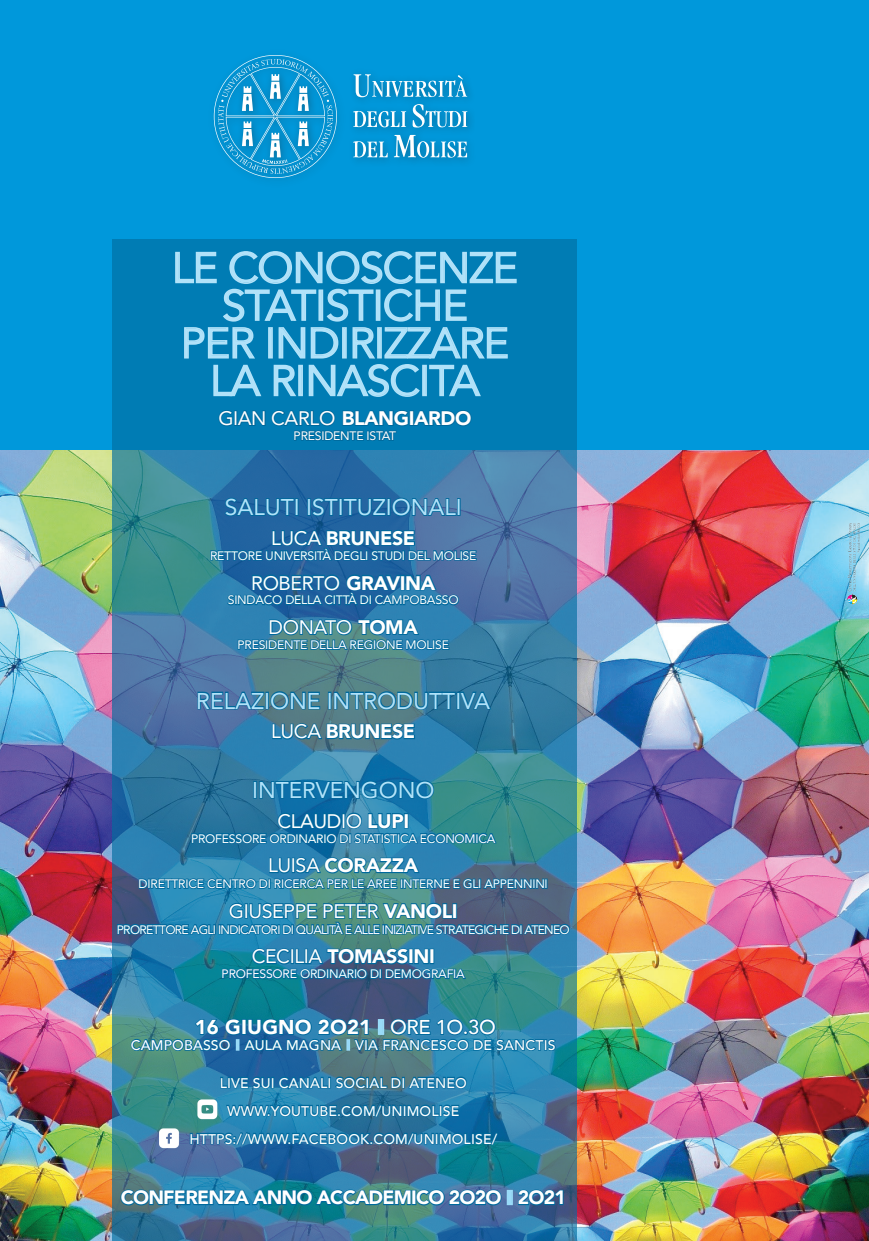
<style>
.page{position:relative;width:869px;height:1241px;background:#fff}
.page>*{position:absolute;margin:0;border:0;box-sizing:border-box;transform-origin:0 0}
.t1{font:42px/37.6px "Avenir";letter-spacing:-.02em;color:#b1e2f9;text-align:center}
.t2{font:22.75px "Avenir";color:#b1e2f9}
.t3{font:500 20.12px "Avenir";letter-spacing:-.02em;color:#fff}
.t4{font:900 20.12px "Avenir";color:#fff}
.t5{font:900 19.6px "Avenir";letter-spacing:-.02em;color:#fff}
.t6{font:19.6px "Avenir";letter-spacing:-.02em;color:#fff}
.t7{font:900 19.25px "Avenir";letter-spacing:-.04em;color:#fff}
.t8{font:500 14px/28px "Avenir";letter-spacing:.01em;color:#fff;text-align:center}
.t9{font:12.25px "Avenir";letter-spacing:-.02em;color:#fff}
.t10{font:12.25px "Avenir";letter-spacing:-.06em;color:#fff}
.s1{font-weight:400}
.s2{font-weight:900}
.s3{font-weight:900;color:#99dbf8}
.s4{color:#99dbf8}
</style>
<div class="page">
<img style="left:0;top:449px;width:868px;height:791px">
<div style="left:0;top:0;width:868px;height:449px;background:#0098db"></div>
<svg style="left:112px;top:239px;width:464px;height:1001px;background:#307ca1"></svg>
<svg style="left:174px;top:250px;width:343px;height:148px;background:#2591c2"></svg>
<svg style="left:217px;top:405px;width:255px;height:38px;background:#0076ac"></svg>
<svg style="left:223px;top:496px;width:72px;height:21px;background:#14659e"></svg>
<div style="left:295px;top:498px;width:3px;height:18px;border:2px solid #00699c"></div>
<div style="left:307px;top:498px;width:4px;height:18px;border:2px solid #00699c"></div>
<svg style="left:310px;top:496px;width:147px;height:21px;background:#1d6aa0"></svg>
<div style="left:457px;top:498px;width:3px;height:18px;border:2px solid #00699c"></div>
<svg style="left:209px;top:524px;width:268px;height:43px;background:#2269a0"></svg>
<svg style="left:226px;top:573px;width:234px;height:82px;background:#2373a1"></svg>
<svg style="left:196px;top:690px;width:125px;height:20px;background:#2d7298"></svg>
<div style="left:328px;top:691px;width:3px;height:18px;border:2px solid #00699c"></div>
<svg style="left:333px;top:690px;width:159px;height:20px;background:#277495"></svg>
<svg style="left:271px;top:718px;width:144px;height:22px;background:#317491"></svg>
<div style="left:253px;top:780px;width:4px;height:18px;border:2px solid #00699c"></div>
<svg style="left:258px;top:779px;width:177px;height:21px;background:#0e70a3"></svg>
<svg style="left:138px;top:807px;width:409px;height:84px;background:#277c9f"></svg>
<svg style="left:116px;top:901px;width:455px;height:83px;background:#297698"></svg>
<svg style="left:129px;top:1017px;width:427px;height:40px;background:#28799d"></svg>
<svg style="left:189px;top:1070px;width:310px;height:83px;background:#2275a2"></svg>
<svg style="left:119px;top:1183px;width:383px;height:25px;background:#247a9a"></svg>
<div style="left:506px;top:1189px;width:6px;height:15px;border:2px solid #99dbf8"></div>
<svg style="left:516px;top:1188px;width:48px;height:18px"></svg>
<div style="left:207px;top:48px;width:269px;height:140px;background:#231f20;opacity:.39"></div>
<svg style="left:214px;top:55px;width:123px;height:123px"></svg>
<svg style="left:353px;top:74px;width:114px;height:23px"></svg>
<svg style="left:353px;top:111px;width:53px;height:16px"></svg>
<svg style="left:412px;top:104px;width:55px;height:23px"></svg>
<svg style="left:353px;top:141px;width:34px;height:16px"></svg>
<svg style="left:393px;top:135px;width:74px;height:23px"></svg>
<img style="left:845px;top:524px;width:15px;height:81px">
<img style="left:159px;top:1115px;width:25px;height:35px">
<img style="left:194px;top:1086px;width:28px;height:35px">
<h1 class="t1" style="left:172px;top:250px;width:347px">LE CONOSCENZE<br>STATISTICHE<br>PER INDIRIZZARE<br>LA RINASCITA</h1>
<h3 class="t5" style="left:218px;top:401px;width:254px"><span class="s1">GIAN CARLO</span> BLANGIARDO</h3>
<p class="t9" style="left:293px;top:426px;width:80px">PRESIDENTE ISTAT</p>
<h2 class="t2" style="left:224px;top:489px;width:238px">SALUTI ISTITUZIONALI</h2>
<h3 class="t5" style="left:271px;top:521px;width:145px"><span class="s1">LUCA</span> BRUNESE</h3>
<p class="t9" style="left:210px;top:545px;width:268px">RETTORE UNIVERSITÀ DEGLI STUDI DEL MOLISE</p>
<h3 class="t6" style="left:251px;top:567px;width:186px">ROBERTO <span class="s2">GRAVINA</span></h3>
<p class="t9" style="left:228px;top:590px;width:232px">SINDACO DELLA CITTÀ DI CAMPOBASSO</p>
<h3 class="t6" style="left:268px;top:611px;width:151px">DONATO <span class="s2">TOMA</span></h3>
<p class="t9" style="left:237px;top:635px;width:213px">PRESIDENTE DELLA REGIONE MOLISE</p>
<h2 class="t2" style="left:196px;top:682px;width:295px">RELAZIONE I NTRODUTTIVA</h2>
<h3 class="t5" style="left:271px;top:714px;width:145px"><span class="s1">LUCA</span> BRUNESE</h3>
<h2 class="t2" style="left:252px;top:771px;width:184px">I NTERVENGONO</h2>
<h3 class="t6" style="left:277px;top:805px;width:133px">CLAUDIO <span class="s2">LUPI</span></h3>
<p class="t9" style="left:191px;top:828px;width:306px">PROFESSORE ORDINARIO DI STATISTICA ECONOMICA</p>
<h3 class="t5" style="left:268px;top:848px;width:152px"><span class="s1">LUISA</span> CORAZZA</h3>
<p class="t9" style="left:139px;top:873px;width:410px">DIRETTRICE CENTRO DI RICERCA PER LE AREE INTERNE E GLI APPENNINI</p>
<h3 class="t6" style="left:229px;top:895px;width:230px">GIUSEPPE PETER <span class="s2">VANOLI</span></h3>
<p class="t10" style="left:117px;top:919px;width:454px">PRORETTORE AGLI INDICATORI DI QUALITÀ E ALLE INIZIATIVE STRATEGICHE DI ATENEO</p>
<h3 class="t5" style="left:251px;top:939px;width:184px"><span class="s1">CECILIA</span> TOMASSINI</h3>
<p class="t9" style="left:221px;top:964px;width:244px">PROFESSORE ORDINARIO DI DEMOGRAFIA</p>
<h3 class="t4" style="left:195px;top:1009px;width:46px">16 GIUGNO</h3>
<h3 class="t3" style="left:318px;top:1009px;width:177px"><span class="s2">2O21</span> <span class="s3">I</span> ORE 1O.3O</h3>
<p class="t8" style="left:131px;top:1030px;width:426px">CAMPOBASSO <span class="s4">I</span> AULA MAGNA <span class="s4">I</span> VIA FRANCESCO DE SANCTI S</p>
<p class="t8" style="left:189px;top:1067px;width:309px">LIVE SUI CANALI SOCIAL DI ATENEO<br>WWW.YOUTUBE.COM/UNI MOLISE<br>HTTPS://WWW.FACEBOOK.COM/U NIM OLISE/</p>
<h3 class="t7" style="left:121px;top:1180px;width:15px">CON</h3>
<h3 class="t7" style="left:163px;top:1180px;width:24px">FERENZA</h3>
<h3 class="t7" style="left:253px;top:1180px;width:30px">ANNO</h3>
<h3 class="t7" style="left:316px;top:1180px;width:28px">ACCADEMICO</h3>
<h3 class="t7" style="left:448px;top:1180px;width:118px">2O2O <span class="s4">I</span> 2O21</h3>
</div>
